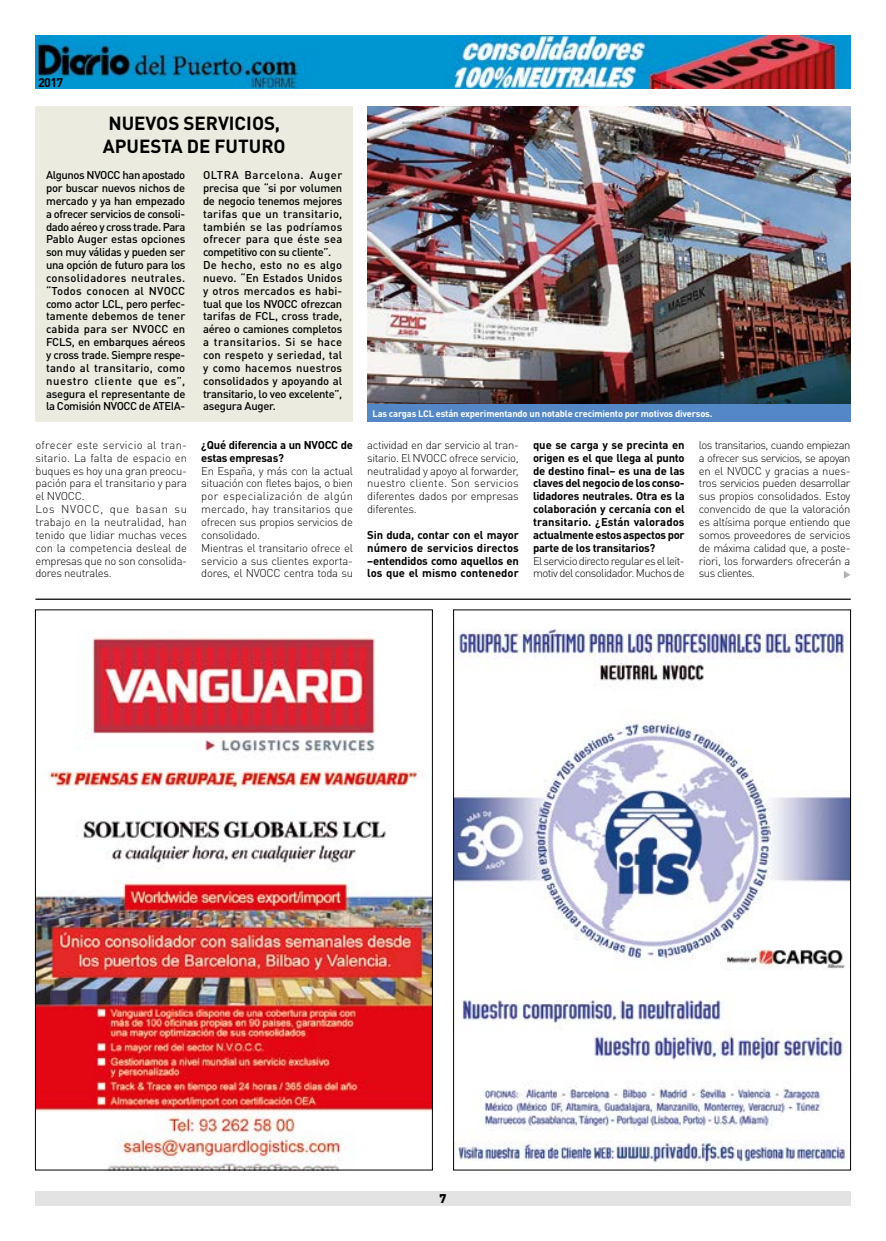
<style>
.page{position:relative;width:886px;height:1241px;background:#fff}
.page>*{position:absolute;margin:0;border:0;box-sizing:border-box;transform-origin:0 0}
.t1{font:700 18.75px/22.5px "DIN Pro";color:#000}
.t2{font:700 12.5px "DIN Pro";color:#000}
.t3{font:900 12.5px "DIN Pro";color:#000}
.t4{font:300 11.25px/12.9px "DIN Pro";letter-spacing:-.02em;color:#000}
.t5{font:500 11.25px/12.9px "DIN Pro";color:#000;text-align:justify}
.t6{font:700 11.25px/12.9px "DIN Pro";letter-spacing:-.025em;color:#000;text-align:justify}
.t7{font:300 11.25px/12.9px "DIN Pro";letter-spacing:-.05em;color:#000}
.t8{font:700 9.38px "DIN Pro";letter-spacing:-.02em;color:#fff}
</style>
<div class="page">
<img style="left:35px;top:35px;width:815px;height:54px">
<div style="left:35px;top:1191px;width:815px;height:14px;background:#e3e3e3"></div>
<img style="left:367px;top:106px;width:483px;height:298px">
<div style="left:367px;top:404px;width:483px;height:18px;background:#5387c5"></div>
<img style="left:455px;top:629px;width:394px;height:535px">
<hr style="left:35px;top:598px;width:816px;height:1px;background:#000">
<div style="left:35px;top:106px;width:318px;height:316px;background:#ebecdf"></div>
<svg style="left:844px;top:571px;width:6px;height:7px"></svg>
<img style="left:37px;top:630px;width:393px;height:537px">
<p class="t2" style="left:38px;top:72px;width:27px">2017</p>
<h1 class="t1" style="left:103px;top:110px;width:184px">NUEVOS SERVICIOS,<br>APUESTA DE FUTURO</h1>
<p class="t5" style="left:46px;top:167px;width:141px">Algunos NVOCC han apostado por buscar nuevos nichos de mercado y ya han empezado a ofrecer servicios de consoli&shy;dado aéreo y cross trade. Para Pablo Auger estas opciones son muy válidas y pueden ser una opción de futuro para los consolidadores neutrales. “Todos conocen al NVOCC como actor LCL, pero perfec&shy;tamente debemos de tener cabida para ser NVOCC en FCLS, en embarques aéreos y cross trade. Siempre respe&shy;tando al transitario, como nuestro cliente que es”, asegura el representante de la Comisión NVOCC de ATEIA-</p>
<p class="t5" style="left:203px;top:167px;width:141px;text-align:left">OLTRA Barcelona. Auger precisa que “si por volumen de negocio tenemos mejores tarifas que un transitario, también se las podríamos ofrecer para que éste sea competitivo con su cliente”.<br>De hecho, esto no es algo nuevo. “En Estados Unidos y otros mercados es habi&shy;tual que los NVOCC ofrezcan tarifas de FCL, cross trade, aéreo o camiones completos a transitarios. Si se hace con respeto y seriedad, tal y como hacemos nuestros consolidados y apoyando al transitario, lo veo excelente”, asegura Auger.</p>
<p class="t4" style="left:35px;top:437px;width:153px">ofrecer este servicio al tran&shy;sitario. La falta de espacio en buques es hoy una gran preocu&shy;pación para el transitario y para el NVOCC.<br>Los NVOCC, que basan su trabajo en la neutralidad, han tenido que lidiar muchas veces con la competencia desleal de empresas que no son consolida&shy;dores neutrales.</p>
<p class="t6" style="left:201px;top:437px;width:153px">¿Qué diferencia a un NVOCC de estas empresas?</p>
<p class="t4" style="left:201px;top:463px;width:153px">En España, y más con la actual situación con fletes bajos, o bien por especialización de algún mercado, hay transitarios que ofrecen sus propios servicios de consolidado.<br>Mientras el transitario ofrece el servicio a sus clientes exporta&shy;dores, el NVOCC centra toda su</p>
<p class="t8" style="left:372px;top:405px;width:341px">Las cargas LCL están experimentando un notable crecimiento por motivos diversos.</p>
<p class="t4" style="left:367px;top:437px;width:153px;text-align:justify">actividad en dar servicio al tran&shy;sitario. El NVOCC ofrece servicio, neutralidad y apoyo al forwarder, nuestro cliente. Son servicios diferentes dados por empresas diferentes.</p>
<p class="t6" style="left:367px;top:527px;width:153px">Sin duda, contar con el mayor número de servicios directos –entendidos como aquellos en los que el mismo contenedor</p>
<p class="t6" style="left:533px;top:437px;width:153px">que se carga y se precinta en origen es el que llega al punto de destino final– es una de las claves del negocio de los conso&shy;lidadores neutrales. Otra es la colaboración y cercanía con el transitario. ¿Están valorados actualmente estos aspectos por parte de los transitarios?</p>
<p class="t7" style="left:533px;top:553px;width:153px">El servicio directo regular es el leit&shy;motiv del consolidador. Muchos de</p>
<p class="t4" style="left:699px;top:437px;width:153px;text-align:justify">los transitarios, cuando empiezan a ofrecer sus servicios, se apoyan en el NVOCC y gracias a nues&shy;tros servicios pueden desarrollar sus propios consolidados. Estoy convencido de que la valoración es altísima porque entiendo que somos proveedores de servicios de máxima calidad que, a poste&shy;riori, los forwarders ofrecerán a sus clientes.</p>
<p class="t3" style="left:439px;top:1187px;width:8px">7</p>
</div>
